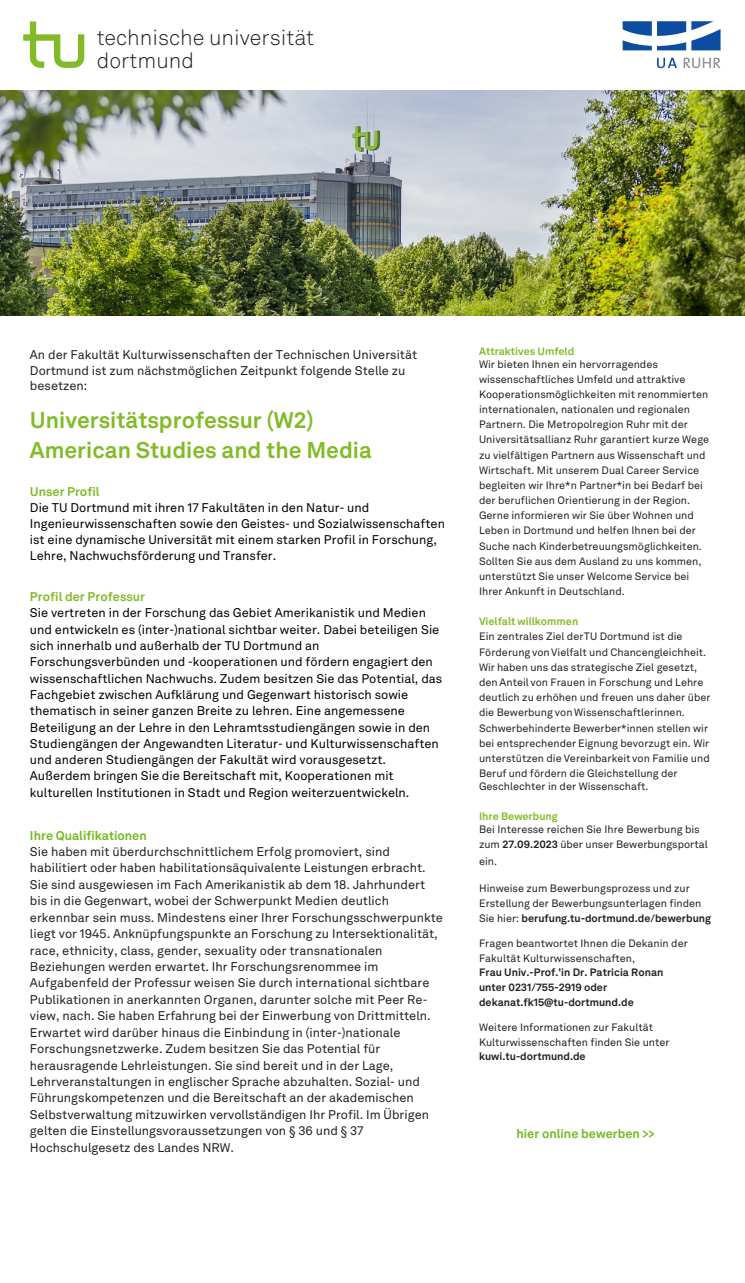
<style>
.page{position:relative;width:745px;height:1283px;background:#fff}
.page>*{position:absolute;margin:0;border:0;box-sizing:border-box;transform-origin:0 0}
.t1{font:700 22.5px/29.4px "Akkurat LL";color:#82bb27}
.t2{font:300 21.5px/22.5px "Akkurat";color:#231f20}
.t3{font:12.5px/16.4px "Akkurat LL";color:#231f20}
.t4{font:12.5px/16.4px "Akkurat LL";color:#000}
.t5{font:700 12.5px "Akkurat LL";color:#73b91e}
.t6{font:700 12.5px "Akkurat LL";color:#82bb27}
.t7{font:10.62px/15.1px "Akkurat LL";color:#231f20}
.t8{font:700 10.62px/14.8px "Akkurat LL";color:#231f20}
.t9{font:700 10.62px "Akkurat LL";color:#82bb27}
.s1{font-weight:700}
</style>
<div class="page">
<svg style="left:23px;top:21px;width:61px;height:47px"></svg>
<img style="left:0;top:90px;width:744px;height:225px">
<svg style="left:622px;top:21px;width:98px;height:29px"></svg>
<svg style="left:657px;top:58px;width:19px;height:10px"></svg>
<svg style="left:683px;top:58px;width:37px;height:10px"></svg>
<h2 class="t2" style="left:97px;top:27px;width:219px">technische universität dortmund</h2>
<p class="t3" style="left:30px;top:347px;width:388px;line-height:15.6px">An der Fakultät Kulturwissenschaften der Technischen Universität<br>Dortmund ist zum nächstmöglichen Zeitpunkt folgende Stelle zu besetzen:</p>
<h1 class="t1" style="left:30px;top:404px;width:343px">Universitätsprofessur (W2)<br>American Studies and the Media</h1>
<p class="t6" style="left:30px;top:482px;width:71px">Unser Profil</p>
<p class="t4" style="left:30px;top:499px;width:416px;line-height:15.9px">Die TU Dortmund mit ihren 17 Fakultäten in den Natur- und Ingenieurwissenschaften sowie den Geistes- und Sozialwissenschaften ist eine dynamische Universität mit einem starken Profil in Forschung, Lehre, Nachwuchsförderung und Transfer.</p>
<p class="t6" style="left:30px;top:587px;width:116px">Profil der Professur</p>
<p class="t4" style="left:30px;top:605px;width:413px">Sie vertreten in der Forschung das Gebiet Amerikanistik und Medien und entwickeln es (inter-)national sichtbar weiter. Dabei beteiligen Sie sich innerhalb und außerhalb der TU Dortmund an Forschungsverbünden und -kooperationen und fördern engagiert den wissenschaftlichen Nachwuchs. Zudem besitzen Sie das Potential, das Fachgebiet zwischen Aufklärung und Gegenwart historisch sowie thematisch in seiner ganzen Breite zu lehren. Eine angemessene Beteiligung an der Lehre in den Lehramtsstudiengängen sowie in den Studiengängen der Angewandten Literatur- und Kulturwissenschaften und anderen Studiengängen der Fakultät wird vorausgesetzt.<br>Außerdem bringen Sie die Bereitschaft mit, Kooperationen mit kulturellen Institutionen in Stadt und Region weiterzuentwickeln.</p>
<p class="t5" style="left:30px;top:826px;width:118px">Ihre Qualifikationen</p>
<p class="t3" style="left:30px;top:843px;width:414px">Sie haben mit überdurchschnittlichem Erfolg promoviert, sind habilitiert oder haben habilitationsäquivalente Leistungen erbracht.<br>Sie sind ausgewiesen im Fach Amerikanistik ab dem 18. Jahrhundert bis in die Gegenwart, wobei der Schwerpunkt Medien deutlich erkennbar sein muss. Mindestens einer Ihrer Forschungsschwerpunkte liegt vor 1945. Anknüpfungspunkte an Forschung zu Intersektionalität, race, ethnicity, class, gender, sexuality oder transnationalen Beziehungen werden erwartet. Ihr Forschungsrenommee im Aufgabenfeld der Professur weisen Sie durch international sichtbare Publikationen in anerkannten Organen, darunter solche mit Peer Re&shy;view, nach. Sie haben Erfahrung bei der Einwerbung von Drittmitteln.<br>Erwartet wird darüber hinaus die Einbindung in (inter-)nationale Forschungsnetzwerke. Zudem besitzen Sie das Potential für herausragende Lehrleistungen. Sie sind bereit und in der Lage, Lehrveranstaltungen in englischer Sprache abzuhalten. Sozial- und Führungskompetenzen und die Bereitschaft an der akademischen Selbstverwaltung mitzuwirken vervollständigen Ihr Profil. Im Übrigen gelten die Einstellungsvoraussetzungen von § 36 und § 37<br>Hochschulgesetz des Landes NRW.</p>
<p class="t9" style="left:479px;top:343px;width:97px">Attraktives Umfeld</p>
<p class="t7" style="left:479px;top:356px;width:231px">Wir bieten Ihnen ein hervorragendes wissenschaftliches Umfeld und attraktive Kooperationsmöglichkeiten mit renommierten internationalen, nationalen und regionalen Partnern. Die Metropolregion Ruhr mit der Universitätsallianz Ruhr garantiert kurze Wege zu vielfältigen Partnern aus Wissenschaft und Wirtschaft. Mit unserem Dual Career Service begleiten wir Ihre*n Partner*in bei Bedarf bei der beruflichen Orientierung in der Region.<br>Gerne informieren wir Sie über Wohnen und Leben in Dortmund und helfen Ihnen bei der Suche nach Kinderbetreuungsmöglichkeiten.<br>Sollten Sie aus dem Ausland zu uns kommen, unterstützt Sie unser Welcome Service bei Ihrer Ankunft in Deutschland.</p>
<p class="t9" style="left:479px;top:613px;width:101px">Vielfalt willkommen</p>
<p class="t7" style="left:479px;top:628px;width:233px">Ein zentrales Ziel der TU Dortmund ist die Förderung von Vielfalt und Chancengleichheit.<br>Wir haben uns das strategische Ziel gesetzt, den Anteil von Frauen in Forschung und Lehre deutlich zu erhöhen und freuen uns daher über die Bewerbung von Wissenschaftlerinnen.<br>Schwerbehinderte Bewerber*innen stellen wir bei entsprechender Eignung bevorzugt ein. Wir unterstützen die Vereinbarkeit von Familie und Beruf und fördern die Gleichstellung der</p>
<p class="t7" style="left:479px;top:779px;width:171px">Geschlechter in der Wissenschaft.</p>
<p class="t9" style="left:479px;top:808px;width:80px">Ihre Bewerbung</p>
<p class="t7" style="left:479px;top:821px;width:230px">Bei Interesse reichen Sie Ihre Bewerbung bis zum <span class="s1">27.09.2023</span> über unser Bewerbungsportal</p>
<p class="t7" style="left:479px;top:852px;width:20px">ein.</p>
<p class="t7" style="left:479px;top:880px;width:233px">Hinweise zum Bewerbungsprozess und zur<br>Erstellung der Bewerbungsunterlagen finden<br>Sie hier: <span class="s1">berufung.tu-dortmund.de/bewerbung</span></p>
<p class="t7" style="left:479px;top:935px;width:210px;line-height:14.8px">Fragen beantwortet Ihnen die Dekanin der<br>Fakultät Kulturwissenschaften,</p>
<p class="t8" style="left:479px;top:965px;width:186px">Frau Univ.-Prof.'in Dr. Patricia Ronan unter 0231/755-2919 oder dekanat.fk15@tu-dortmund.de</p>
<p class="t7" style="left:479px;top:1019px;width:192px;line-height:14.8px">Weitere Informationen zur Fakultät<br>Kulturwissenschaften finden Sie unter</p>
<p class="t8" style="left:479px;top:1049px;width:108px">kuwi.tu-dortmund.de</p>
<p class="t5" style="left:516px;top:1124px;width:139px">hier online bewerben &gt;&gt;</p>
</div>
